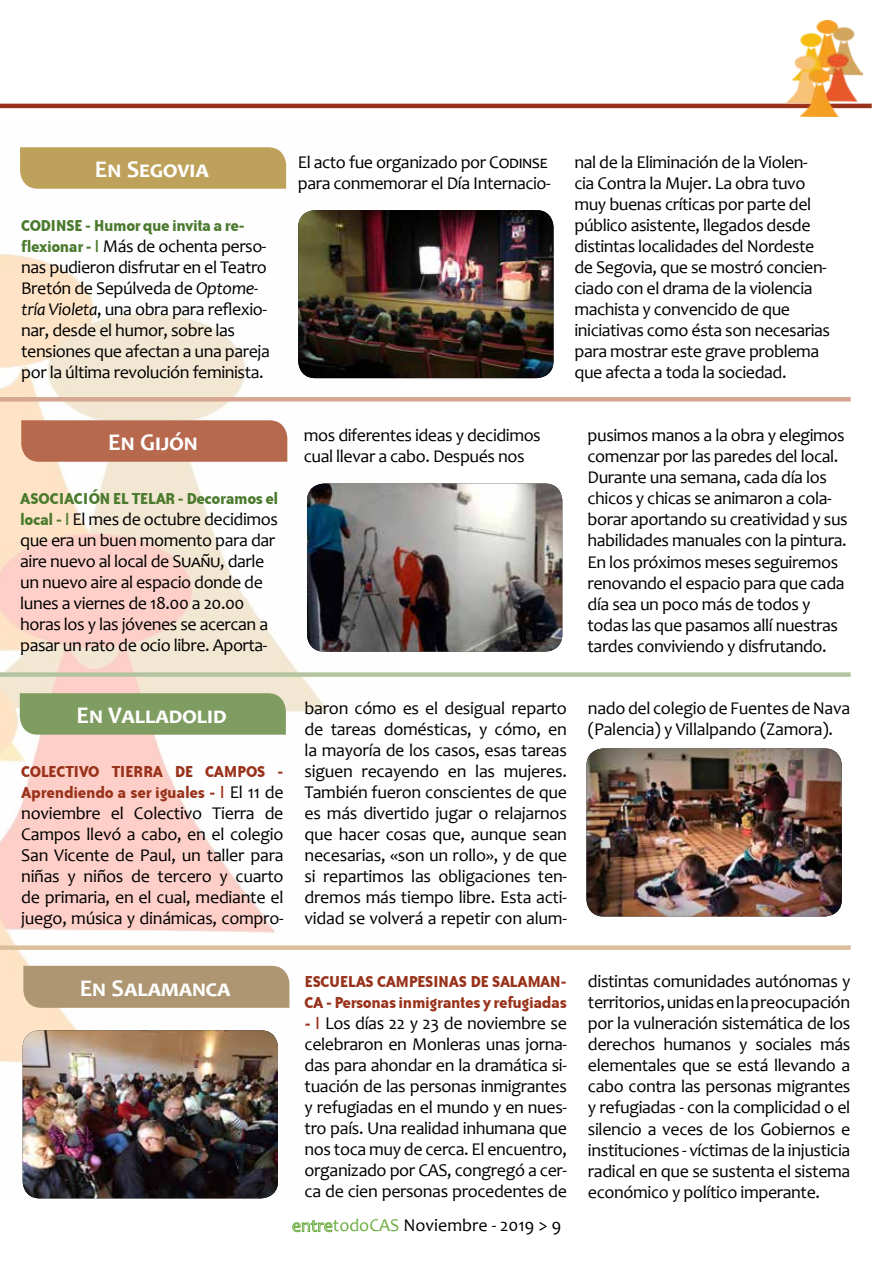
<style>
.page{position:relative;width:893px;height:1263px;background:#fff}
.page>*{position:absolute;margin:0;border:0;box-sizing:border-box;transform-origin:0 0}
.t1{font:700 24px "Candara";letter-spacing:.065em;color:#fff}
.t2{font:700 24px "Candara";color:#fff}
.t3{font:18px/21px "Candara";letter-spacing:-.025em;color:#000}
.t4{font:18px/21px "Bailey Sans ITCTT Bold";letter-spacing:-.02em;color:#99321a}
.t5{font:18px "Bailey Sans ITCTT Bold";letter-spacing:-.025em;color:#4a7a2d}
.t6{font:18px "Candara";color:#000}
.s1{font-family:"Bailey Sans ITCTT Bold";color:#4a7a2d}
.s2{font-style:italic}
.s3{font-family:"Candara";color:#000}
.s4{font-family:"Bailey Sans ITCTT Bold";color:#99321a}
.s5{color:#6bad40}
</style>
<div class="page">
<img style="left:0;top:164px;width:400px;height:1020px">
<svg style="left:292px;top:1220px;width:40px;height:12px"></svg>
<div style="left:0;top:397px;width:851px;height:5px;background:#d6a692"></div>
<div style="left:0;top:672px;width:851px;height:5px;background:#b4c4a1"></div>
<div style="left:20px;top:147px;width:266px;height:42px;background:#bea15a"></div>
<img style="left:298px;top:210px;width:255px;height:168px">
<div style="left:21px;top:420px;width:266px;height:42px;background:#b7694e"></div>
<div style="left:20px;top:693px;width:266px;height:42px;background:#7f9c61"></div>
<img style="left:23px;top:1030px;width:255px;height:168px">
<div style="left:23px;top:966px;width:266px;height:42px;background:#ad9671"></div>
<hr style="left:0;top:104px;width:872px;height:4px;background:#99321a">
<img style="left:786px;top:20px;width:77px;height:97px">
<div style="left:0;top:945px;width:851px;height:5px;background:#dbbe9b"></div>
<img style="left:586px;top:748px;width:256px;height:168px">
<img style="left:307px;top:484px;width:255px;height:168px">
<h1 class="t2" style="left:95px;top:154px;width:114px">En Segovia</h1>
<p class="t5" style="left:21px;top:216px;width:225px">CODINSE - Humor que invita a re-</p>
<p class="t3" style="left:21px;top:236px;width:250px"><span class="s1">flexionar - |</span> Más de ochenta perso&shy;nas pudieron disfrutar en el Teatro Bretón de Sepúlveda de <span class="s2">Optome&shy;tría Violeta</span>, una obra para reflexio&shy;nar, desde el humor, sobre las tensiones que afectan a una pareja por la última revolución feminista.</p>
<h1 class="t2" style="left:108px;top:427px;width:91px">En Gijón</h1>
<p class="t5" style="left:20px;top:489px;width:260px">ASOCIACIÓN EL TELAR - Decoramos el</p>
<p class="t3" style="left:20px;top:509px;width:259px"><span class="s1">local - |</span> El mes de octubre decidimos que era un buen momento para dar aire nuevo al local de Suañu, darle un nuevo aire al espacio donde de lunes a viernes de 18.00 a 20.00 horas los y las jóvenes se acercan a pasar un rato de ocio libre. Aporta-</p>
<p class="t3" style="left:298px;top:152px;width:254px">El acto fue organizado por Codinse para conmemorar el Día Internacio-</p>
<p class="t3" style="left:574px;top:152px;width:257px">nal de la Eliminación de la Violen&shy;cia Contra la Mujer. La obra tuvo muy buenas críticas por parte del público asistente, llegados desde distintas localidades del Nordeste de Segovia, que se mostró concien&shy;ciado con el drama de la violencia machista y convencido de que iniciativas como ésta son necesarias para mostrar este grave problema que afecta a toda la sociedad.</p>
<p class="t3" style="left:304px;top:425px;width:238px">mos diferentes ideas y decidimos cual llevar a cabo. Después nos</p>
<p class="t3" style="left:588px;top:425px;width:262px">pusimos manos a la obra y elegimos comenzar por las paredes del local.<br>Durante una semana, cada día los chicos y chicas se animaron a cola&shy;borar aportando su creatividad y sus habilidades manuales con la pintura.<br>En los próximos meses seguiremos renovando el espacio para que cada día sea un poco más de todos y todas las que pasamos allí nuestras tardes conviviendo y disfrutando.</p>
<h1 class="t1" style="left:76px;top:700px;width:152px">En Valladolid</h1>
<p class="t4" style="left:21px;top:761px;width:264px">COLECTIVO TIERRA DE CAMPOS -<br>Aprendiendo a ser iguales - | <span class="s3">El 11 de</span></p>
<p class="t3" style="left:21px;top:803px;width:264px;text-align:justify">noviembre el Colectivo Tierra de Campos llevó a cabo, en el colegio San Vicente de Paul, un taller para niñas y niños de tercero y cuarto de primaria, en el cual, mediante el juego, música y dinámicas, compro-</p>
<h1 class="t1" style="left:80px;top:973px;width:151px">En Salamanca</h1>
<p class="t3" style="left:305px;top:698px;width:264px;text-align:justify">baron cómo es el desigual reparto de tareas domésticas, y cómo, en la mayoría de los casos, esas tareas siguen recayendo en las mujeres.<br>También fueron conscientes de que es más divertido jugar o relajarnos que hacer cosas que, aunque sean necesarias, «son un rollo», y de que si repartimos las obligaciones ten&shy;dremos más tiempo libre. Esta acti&shy;vidad se volverá a repetir con alum-</p>
<p class="t3" style="left:588px;top:698px;width:264px">nado del colegio de Fuentes de Nava (Palencia) y Villalpando (Zamora).</p>
<p class="t4" style="left:305px;top:971px;width:264px">ESCUELAS CAMPESINAS DE SALAMAN-<br>CA - Personas inmigrantes y refugiadas</p>
<p class="t3" style="left:305px;top:1013px;width:264px;text-align:justify"><span class="s4">- |</span> Los días 22 y 23 de noviembre se celebraron en Monleras unas jorna&shy;das para ahondar en la dramática si&shy;tuación de las personas inmigrantes y refugiadas en el mundo y en nues&shy;tro país. Una realidad inhumana que nos toca muy de cerca. El encuentro, organizado por CAS, congregó a cer&shy;ca de cien personas procedentes de</p>
<p class="t6" style="left:333px;top:1214px;width:230px"><span class="s5">todoCAS</span> Noviembre - 2019 &gt; 9</p>
<p class="t3" style="left:588px;top:971px;width:264px;text-align:justify">distintas comunidades autónomas y territorios, unidas en la preocupación por la vulneración sistemática de los derechos humanos y sociales más elementales que se está llevando a cabo contra las personas migrantes y refugiadas - con la complicidad o el silencio a veces de los Gobiernos e instituciones - víctimas de la injusticia radical en que se sustenta el sistema económico y político imperante.</p>
</div>
